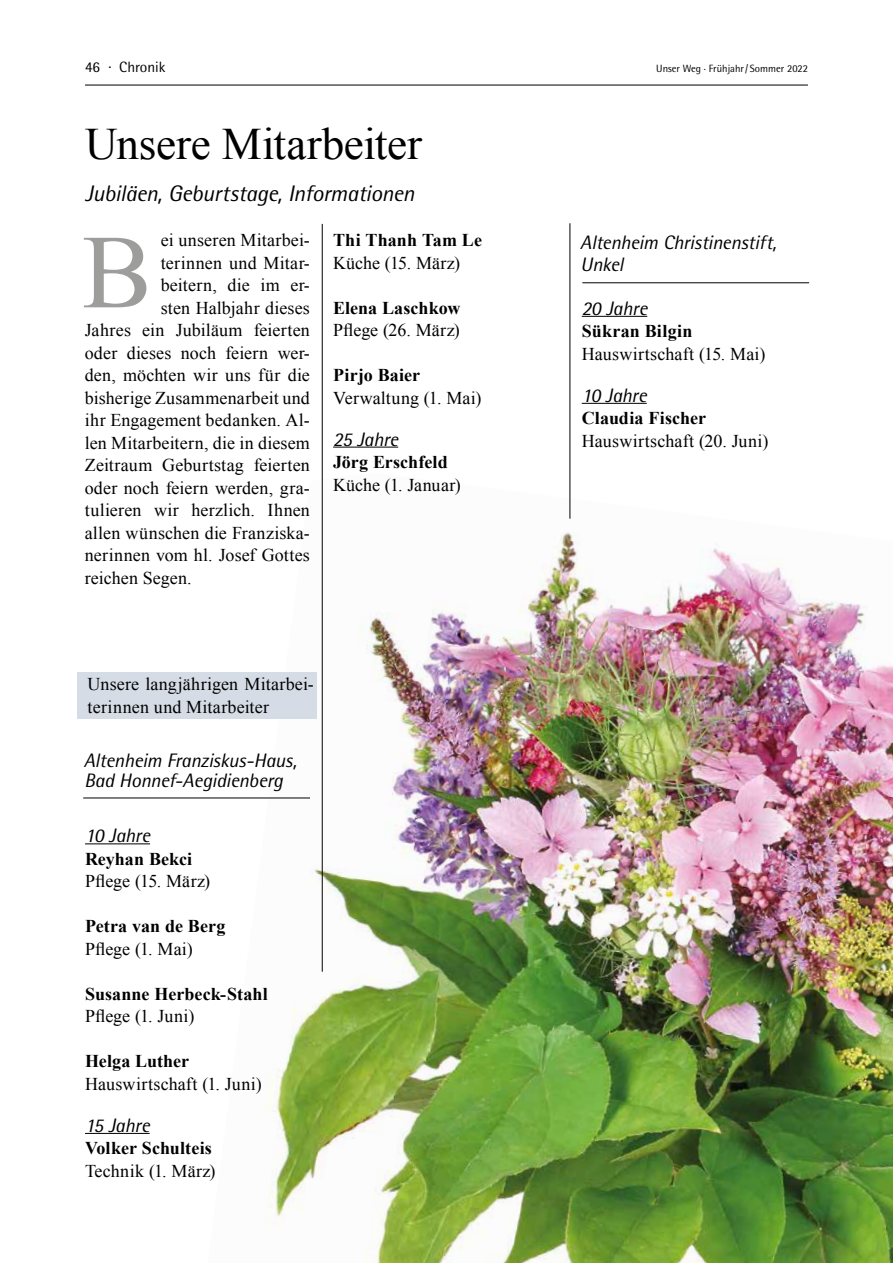
<style>
.page{position:relative;width:893px;height:1263px;background:#fff}
.page>*{position:absolute;margin:0;border:0;box-sizing:border-box;transform-origin:0 0}
.t1{font:105px "Times New Roman";color:#9d9d9c}
.t2{font:45px "Times New Roman";letter-spacing:-.005em;color:#000}
.t3{font:italic 22.5px "Rotis Semi Sans";letter-spacing:-.01em;color:#000}
.t4{font:italic 19.5px/19.5px "Rotis Semi Sans";letter-spacing:-.015em;color:#000}
.t5{font:18px/22.5px "Times New Roman";letter-spacing:.01em;color:#000}
.t6{font:700 18px "Times New Roman";letter-spacing:.005em;color:#000}
.t7{font:15px "Rotis Semi Sans";color:#000}
.t8{font:10.5px "Rotis Semi Sans";color:#000}
</style>
<div class="page">
<img style="left:207px;top:472px;width:686px;height:791px">
<hr style="left:83px;top:798px;width:227px;height:1px;background:#000">
<div style="left:77px;top:672px;width:239px;height:47px;background:#d6dce6"></div>
<hr style="left:570px;top:223px;width:1px;height:296px;background:#000">
<hr style="left:322px;top:224px;width:1px;height:748px;background:#000">
<hr style="left:582px;top:283px;width:227px;height:1px;background:#000">
<hr style="left:582px;top:316px;width:65px;height:1px;background:#000">
<hr style="left:582px;top:403px;width:65px;height:1px;background:#000">
<hr style="left:85px;top:843px;width:65px;height:1px;background:#000">
<hr style="left:85px;top:1133px;width:65px;height:1px;background:#000">
<hr style="left:333px;top:447px;width:65px;height:1px;background:#000">
<hr style="left:85px;top:85px;width:723px;height:1px;background:#000">
<p class="t7" style="left:85px;top:58px;width:17px">46</p>
<p class="t7" style="left:108px;top:58px;width:59px">. Chronik</p>
<h2 class="t2" style="left:85px;top:118px;width:339px">Unsere Mitarbeiter</h2>
<p class="t3" style="left:85px;top:180px;width:331px">Jubiläen, Geburtstage, Informationen</p>
<p class="t5" style="left:161px;top:229px;width:151px">ei unseren Mitarbei-</p>
<p class="t5" style="left:161px;top:251px;width:151px">terinnen und Mitar-</p>
<p class="t5" style="left:161px;top:274px;width:151px">beitern, die im er-</p>
<p class="t5" style="left:161px;top:296px;width:151px">sten Halbjahr dieses</p>
<p class="t5" style="left:85px;top:319px;width:227px">Jahres ein Jubiläum feierten</p>
<p class="t5" style="left:85px;top:341px;width:227px">oder dieses noch feiern wer-</p>
<p class="t5" style="left:85px;top:364px;width:227px">den, möchten wir uns für die</p>
<p class="t5" style="left:85px;top:386px;width:227px">bisherige Zusammenarbeit und</p>
<p class="t5" style="left:85px;top:409px;width:227px">ihr Engagement bedanken. Al-</p>
<p class="t5" style="left:85px;top:431px;width:227px">len Mitarbeitern, die in diesem</p>
<p class="t5" style="left:85px;top:454px;width:227px">Zeitraum Geburtstag feierten</p>
<p class="t5" style="left:85px;top:476px;width:227px">oder noch feiern werden, gra-</p>
<p class="t5" style="left:85px;top:499px;width:227px">tulieren wir herzlich. Ihnen</p>
<p class="t5" style="left:85px;top:521px;width:227px">allen wünschen die Franziska-</p>
<p class="t5" style="left:85px;top:544px;width:227px">nerinnen vom hl. Josef Gottes</p>
<p class="t5" style="left:85px;top:566px;width:108px">reichen Segen.</p>
<p class="t6" style="left:333px;top:230px;width:150px">Thi Thanh Tam Le</p>
<p class="t5" style="left:333px;top:251px;width:128px">Küche (15. März)</p>
<p class="t6" style="left:333px;top:297px;width:129px">Elena Laschkow</p>
<p class="t5" style="left:333px;top:319px;width:128px">Pflege (26. März)</p>
<p class="t6" style="left:333px;top:365px;width:89px">Pirjo Baier</p>
<p class="t5" style="left:333px;top:386px;width:150px">Verwaltung (1. Mai)</p>
<p class="t4" style="left:333px;top:429px;width:67px">25 Jahre</p>
<p class="t6" style="left:333px;top:452px;width:116px">Jörg Erschfeld</p>
<p class="t5" style="left:333px;top:473px;width:129px">Küche (1. Januar)</p>
<h1 class="t1" style="left:82px;top:211px;width:72px">B</h1>
<p class="t5" style="left:88px;top:673px;width:228px">Unsere langjährigen Mitarbei&shy;terinnen und Mitarbeiter</p>
<p class="t4" style="left:84px;top:751px;width:214px">Altenheim Franziskus-Haus,<br>Bad Honnef-Aegidienberg</p>
<p class="t4" style="left:85px;top:826px;width:67px">10 Jahre</p>
<p class="t6" style="left:85px;top:848px;width:109px">Reyhan Bekci</p>
<p class="t5" style="left:85px;top:870px;width:127px">Pflege (15. März)</p>
<p class="t6" style="left:85px;top:916px;width:142px">Petra van de Berg</p>
<p class="t5" style="left:85px;top:937px;width:109px">Pflege (1. Mai)</p>
<p class="t6" style="left:85px;top:983px;width:184px">Susanne Herbeck-Stahl</p>
<p class="t5" style="left:85px;top:1005px;width:111px">Pflege (1. Juni)</p>
<p class="t6" style="left:85px;top:1051px;width:106px">Helga Luther</p>
<p class="t5" style="left:85px;top:1072px;width:178px">Hauswirtschaft (1. Juni)</p>
<p class="t4" style="left:85px;top:1115px;width:66px">15 Jahre</p>
<p class="t6" style="left:85px;top:1138px;width:128px">Volker Schulteis</p>
<p class="t5" style="left:85px;top:1159px;width:132px">Technik (1. März)</p>
<p class="t8" style="left:656px;top:62px;width:153px">Unser Weg . Frühjahr/ Sommer 2022</p>
<p class="t4" style="left:580px;top:231px;width:198px;line-height:22.5px">Altenheim Christinenstift,<br>Unkel</p>
<p class="t4" style="left:582px;top:298px;width:67px">20 Jahre</p>
<p class="t6" style="left:582px;top:321px;width:112px">Sükran Bilgin</p>
<p class="t5" style="left:582px;top:342px;width:185px">Hauswirtschaft (15. Mai)</p>
<p class="t4" style="left:582px;top:385px;width:67px">10 Jahre</p>
<p class="t6" style="left:582px;top:408px;width:126px">Claudia Fischer</p>
<p class="t5" style="left:582px;top:429px;width:188px">Hauswirtschaft (20. Juni)</p>
</div>
